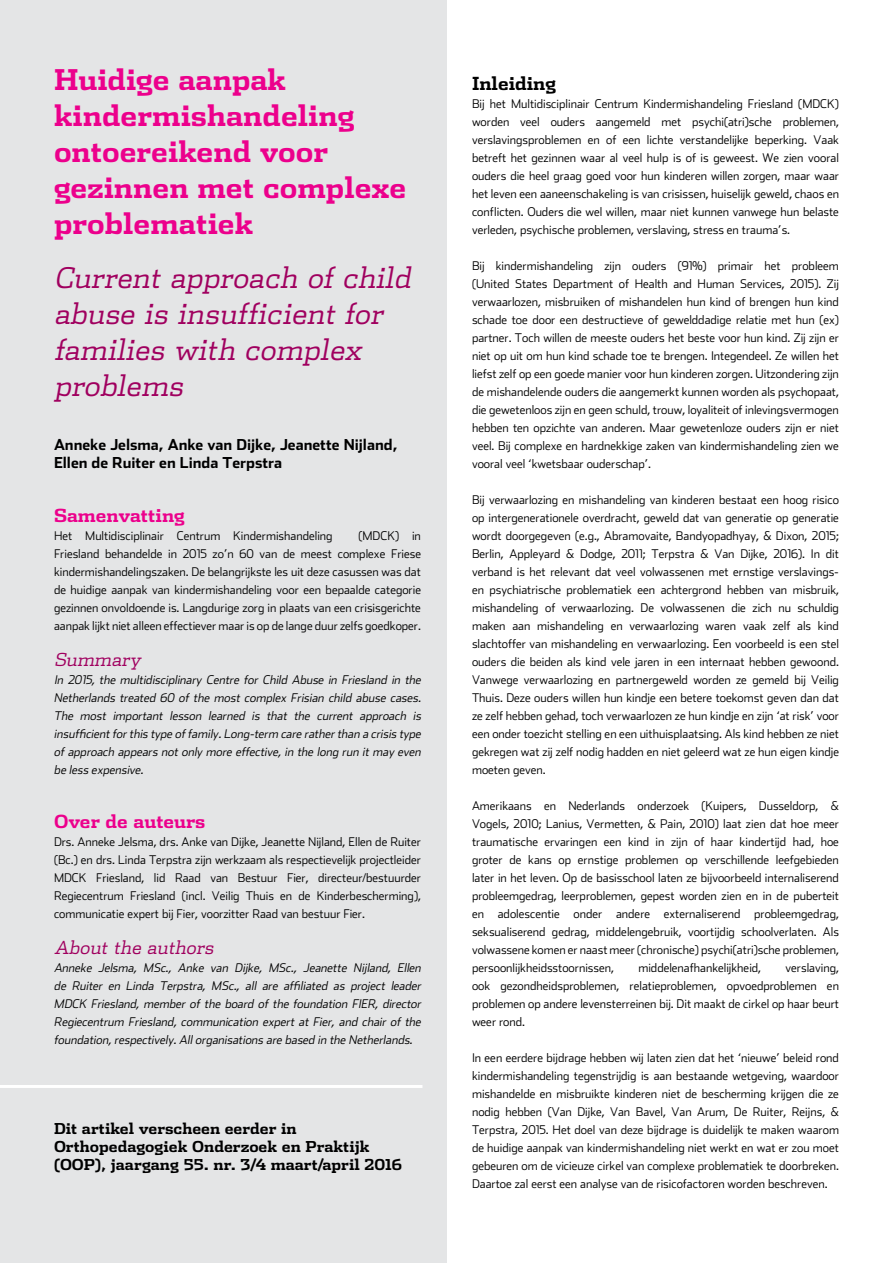
<style>
.page{position:relative;width:893px;height:1263px;background:#fff}
.page>*{position:absolute;margin:0;border:0;box-sizing:border-box;transform-origin:0 0}
.t1{font:700 28.5px/36px "Dispatch";color:#ec008c}
.t2{font:italic 300 28.5px/36px "Dispatch";color:#a0005f}
.t3{font:700 18px "Dispatch";color:#ec008c}
.t4{font:italic 300 18px "Dispatch";color:#a0005f}
.t5{font:700 18px "Dispatch";color:#000}
.t6{font:700 15px/18px "Dispatch";color:#000}
.t7{font:700 15px/18px "Stainless";color:#000}
.t8{font:300 12px/18px "Stainless";color:#000;text-align:justify}
.t9{font:italic 300 12px/18px "Stainless";color:#000;text-align:justify}
</style>
<div class="page">
<div style="left:0;top:0;width:446px;height:1263px;background:#e4e5e6"></div>
<hr style="left:0;top:1085px;width:422px;height:3px;background:#fff">
<h1 class="t1" style="left:54px;top:60px;width:354px">Huidige aanpak kindermishandeling ontoereikend voor gezinnen met complexe problematiek</h1>
<h1 class="t2" style="left:54px;top:258px;width:364px">Current approach of child abuse is insufficient for families with complex problems</h1>
<p class="t7" style="left:54px;top:435px;width:345px">Anneke Jelsma, Anke van Dijke, Jeanette Nijland,<br>Ellen de Ruiter en Linda Terpstra</p>
<h2 class="t3" style="left:54px;top:503px;width:133px">Samenvatting</h2>
<p class="t8" style="left:54px;top:527px;width:280px">Het Multidisciplinair Centrum Kindermishandeling</p>
<p class="t8" style="left:54px;top:527px;width:368px;text-indent:304px">(MDCK) in Friesland behandelde in 2015 zo’n 60 van de meest complexe Friese kindermishandelingszaken. De belangrijkste les uit deze casussen was dat de huidige aanpak van kindermishandeling voor een bepaalde categorie gezinnen onvoldoende is. Langdurige zorg in plaats van een crisisgerichte aanpak lijkt niet alleen effectiever maar is op de lange duur zelfs goedkoper.</p>
<h2 class="t4" style="left:54px;top:648px;width:92px">Summary</h2>
<p class="t9" style="left:54px;top:671px;width:371px">In 2015, the multidisciplinary Centre for Child Abuse in Friesland in the Netherlands treated 60 of the most complex Frisian child abuse cases.<br>The most important lesson learned is that the current approach is insufficientforthis type offamily.Long-term care ratherthan a crisis type of approach appears not only more effective, in the long run it may even be less expensive.</p>
<h2 class="t3" style="left:54px;top:809px;width:153px">Over de auteurs</h2>
<p class="t8" style="left:54px;top:833px;width:368px">Drs. Anneke Jelsma, drs. Anke van Dijke, Jeanette Nijland, Ellen de Ruiter (Bc.) en drs. Linda Terpstra zijn werkzaam als respectievelijk projectleider MDCK Friesland, lid Raad van Bestuur Fier, directeur/bestuurder Regiecentrum Friesland (incl. Veilig Thuis en de Kinderbescherming), communicatie expert bij Fier, voorzitter Raad van bestuur Fier.</p>
<h2 class="t4" style="left:54px;top:936px;width:165px">About the authors</h2>
<p class="t9" style="left:54px;top:959px;width:371px">Anneke Jelsma, MSc., Anke van Dijke, MSc., Jeanette Nijland, Ellen de Ruiter en Linda Terpstra, MSc., all are affiliated as project leader MDCK Friesland, member of the board of the foundation FIER, director Regiecentrum Friesland, communication expert at Fier, and chair of the foundation,respectively.Allorganisations are based in the Netherlands.</p>
<p class="t6" style="left:54px;top:1119px;width:350px">Dit artikel verscheen eerder in<br>Orthopedagogiek Onderzoek en Praktijk (OOP), jaargang 55. nr. 3/4 maart/april 2016</p>
<h2 class="t5" style="left:472px;top:71px;width:86px">Inleiding</h2>
<p class="t8" style="left:472px;top:95px;width:368px">Bij het Multidisciplinair Centrum Kindermishandeling Friesland (MDCK) worden veel ouders aangemeld met psychi(atri)sche problemen, verslavingsproblemen en of een lichte verstandelijke beperking. Vaak betreft het gezinnen waar al veel hulp is of is geweest. We zien vooral ouders die heel graag goed voor hun kinderen willen zorgen, maar waar het leven een aaneenschakeling is van crisissen, huiselijk geweld, chaos en conflicten. Ouders die wel willen, maar niet kunnen vanwege hun belaste verleden, psychische problemen, verslaving, stress en trauma’s.</p>
<p class="t8" style="left:472px;top:257px;width:368px">Bij kindermishandeling zijn ouders (91%) primair het probleem (United States Department of Health and Human Services, 2015). Zij verwaarlozen, misbruiken of mishandelen hun kind of brengen hun kind schade toe door een destructieve of gewelddadige relatie met hun (ex) partner. Toch willen de meeste ouders het beste voor hun kind. Zij zijn er niet op uit om hun kind schade toe te brengen. Integendeel. Ze willen het liefst zelf op een goede manier voor hun kinderen zorgen. Uitzondering zijn de mishandelende ouders die aangemerkt kunnen worden als psychopaat, die gewetenloos zijn en geen schuld, trouw, loyaliteit of inlevingsvermogen hebben ten opzichte van anderen. Maar gewetenloze ouders zijn er niet veel. Bij complexe en hardnekkige zaken van kindermishandeling zien we vooral veel ‘kwetsbaar ouderschap’.</p>
<p class="t8" style="left:472px;top:491px;width:368px">Bij verwaarlozing en mishandeling van kinderen bestaat een hoog risico op intergenerationele overdracht, geweld dat van generatie op generatie wordt doorgegeven (e.g., Abramovaite, Bandyopadhyay, &amp; Dixon, 2015; Berlin, Appleyard &amp; Dodge, 2011; Terpstra &amp; Van Dijke, 2016). In dit verband is het relevant dat veel volwassenen met ernstige verslavings&shy;en psychiatrische problematiek een achtergrond hebben van misbruik, mishandeling of verwaarlozing. De volwassenen die zich nu schuldig maken aan mishandeling en verwaarlozing waren vaak zelf als kind slachtoffer van mishandeling en verwaarlozing. Een voorbeeld is een stel ouders die beiden als kind vele jaren in een internaat hebben gewoond.<br>Vanwege verwaarlozing en partnergeweld worden ze gemeld bij Veilig Thuis. Deze ouders willen hun kindje een betere toekomst geven dan dat ze zelf hebben gehad, toch verwaarlozen ze hun kindje en zijn ‘at risk’ voor een onder toezicht stelling en een uithuisplaatsing. Als kind hebben ze niet gekregen wat zij zelf nodig hadden en niet geleerd wat ze hun eigen kindje moeten geven.</p>
<p class="t8" style="left:472px;top:797px;width:368px">Amerikaans en Nederlands onderzoek (Kuipers, Dusseldorp, &amp; Vogels, 2010; Lanius, Vermetten, &amp; Pain, 2010) laat zien dat hoe meer traumatische ervaringen een kind in zijn of haar kindertijd had, hoe groter de kans op ernstige problemen op verschillende leefgebieden later in het leven. Op de basisschool laten ze bijvoorbeeld internaliserend probleemgedrag, leerproblemen, gepest worden zien en in de puberteit en adolescentie onder andere externaliserend probleemgedrag, seksualiserend gedrag, middelengebruik, voortijdig schoolverlaten. Als volwassene komen er naast meer (chronische) psychi(atri)sche problemen, persoonlijkheidsstoornissen,</p>
<p class="t8" style="left:638px;top:959px;width:124px">middelenafhankelijkheid,</p>
<p class="t8" style="left:472px;top:959px;width:368px;text-indent:314px">verslaving, ook gezondheidsproblemen, relatieproblemen, opvoedproblemen en problemen op andere levensterreinen bij. Dit maakt de cirkel op haar beurt weer rond.</p>
<p class="t8" style="left:472px;top:1049px;width:368px">In een eerdere bijdrage hebben wij laten zien dat het ‘nieuwe’ beleid rond kindermishandeling tegenstrijdig is aan bestaande wetgeving, waardoor mishandelde en misbruikte kinderen niet de bescherming krijgen die ze nodig hebben (Van Dijke, Van Bavel, Van Arum, De Ruiter, Reijns, &amp; Terpstra, 2015. Het doel van deze bijdrage is duidelijk te maken waarom de huidige aanpak van kindermishandeling niet werkt en wat er zou moet gebeuren om de vicieuze cirkel van complexe problematiek te doorbreken.<br>Daartoe zal eerst een analyse van de risicofactoren worden beschreven.</p>
</div>
